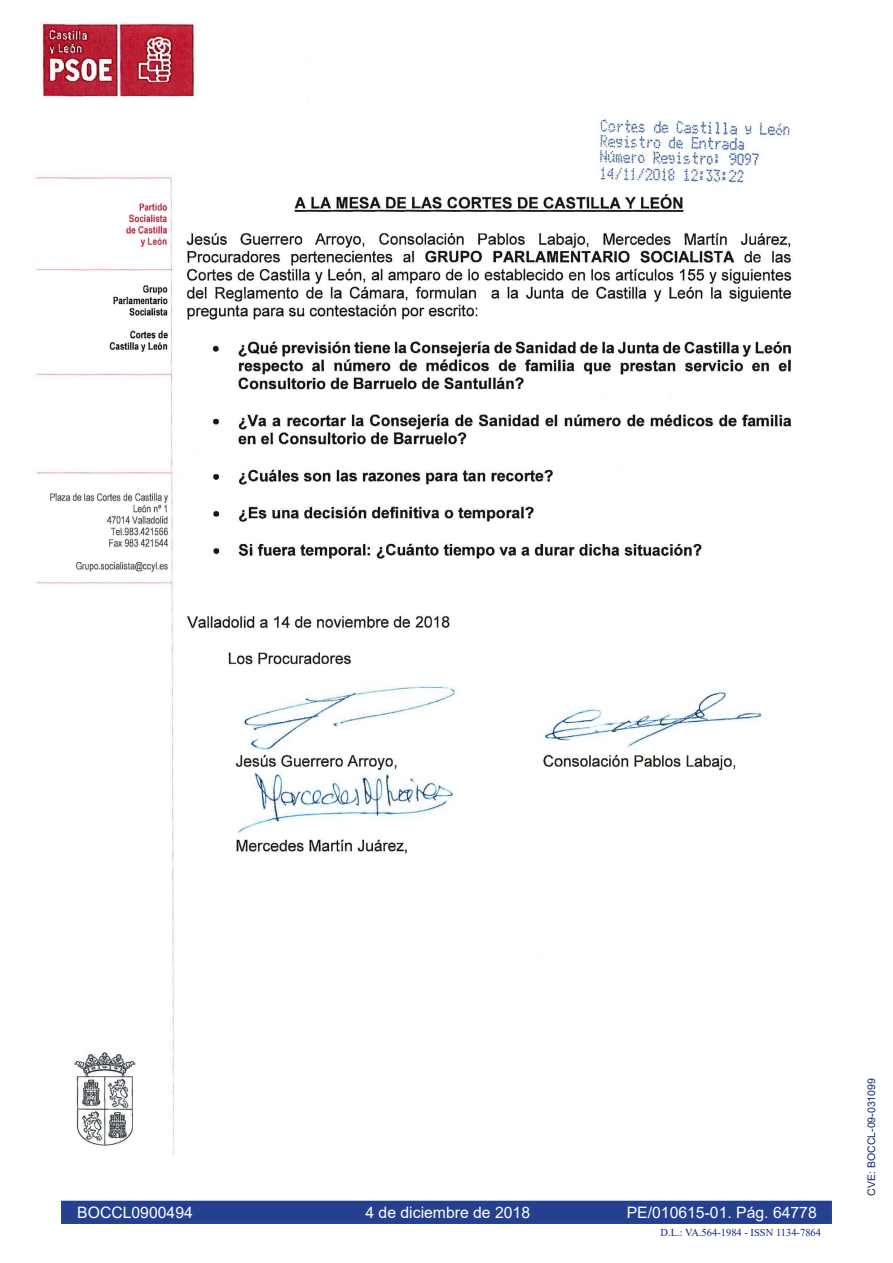
<style>
.page{position:relative;width:893px;height:1263px;background:#fff}
.page>*{position:absolute;margin:0;border:0;box-sizing:border-box;transform-origin:0 0}
.t1{font:15.75px "Arial";color:#fff}
.t2{font:10.5px "Times New Roman";color:#132477}
.t3{font:10.5px "Arial";color:#132477}
</style>
<div class="page">
<div style="left:60px;top:1200px;width:773px;height:25px;background:#25408f"></div>
<div style="left:60px;top:1199px;width:773px;height:26px;border:2px solid #fff"></div>
<img style="left:35px;top:23px;width:798px;height:1177px">
<p class="t1" style="left:77px;top:1202px;width:117px">BOCCL0900494</p>
<p class="t1" style="left:365px;top:1202px;width:166px">4 de diciembre de 2018</p>
<p class="t1" style="left:627px;top:1202px;width:192px">PE/010615-01. Pág. 64778</p>
<p class="t2" style="left:661px;top:1225px;width:162px">D.L.: VA.564-1984 - ISSN 1134-7864</p>
<p class="t3" style="left:864px;top:1195px;width:119px;rotate:-90deg">CVE: BOCCL-09-031099</p>
</div>
